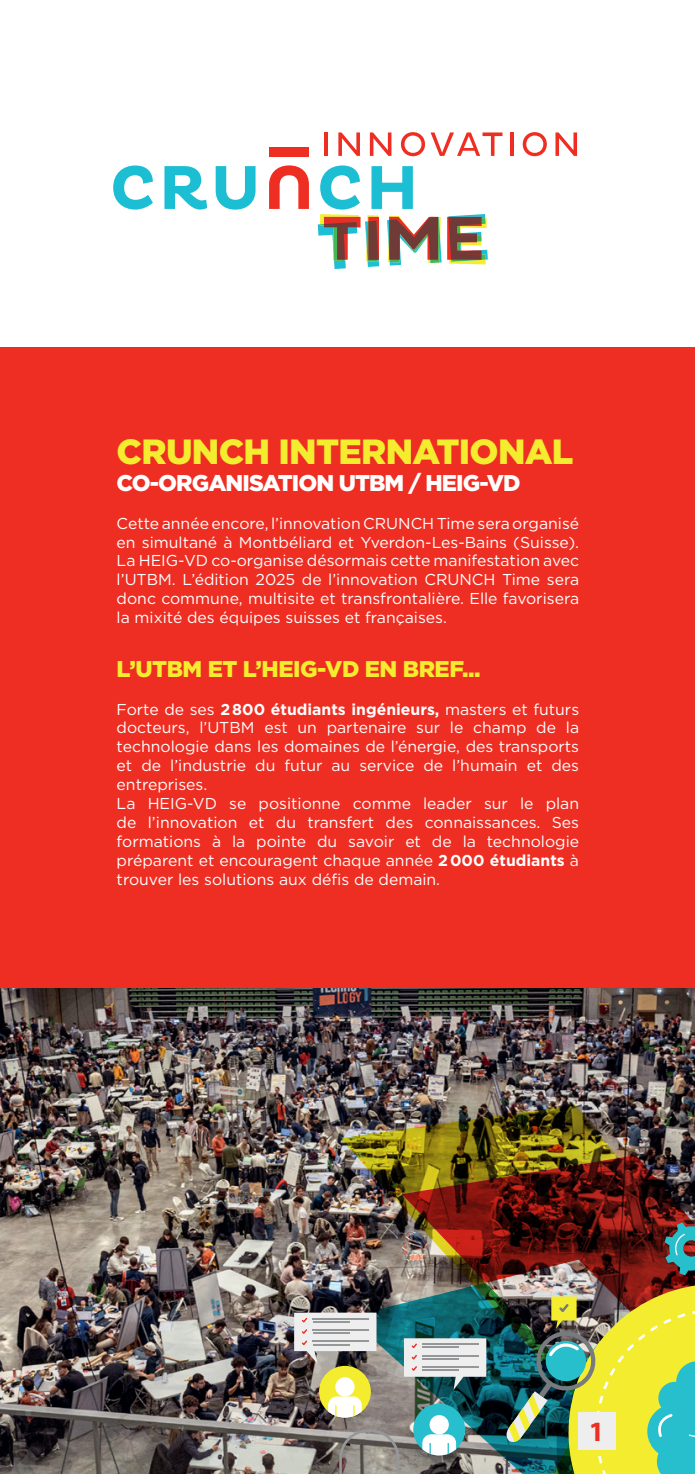
<style>
.page{position:relative;width:695px;height:1474px;background:#fff}
.page>*{position:absolute;margin:0;border:0;box-sizing:border-box;transform-origin:0 0}
.t1{font:900 35px "Gotham";letter-spacing:-.02em;color:#f4ed2f}
.t2{font:700 28px "Myriad Pro";color:#ee2e22}
.t3{font:900 22.75px "Gotham";letter-spacing:-.04em;color:#fff}
.t4{font:900 22.75px "Gotham";letter-spacing:-.02em;color:#f4ed2f}
.t5{font:15.75px/18.9px "Gotham";color:#fff;text-align:justify}
.s1{font-weight:700}
</style>
<div class="page">
<img style="left:0;top:987px;width:694px;height:486px">
<div style="left:0;top:347px;width:694px;height:640px;background:#ee2e22"></div>
<svg style="left:113px;top:165px;width:40px;height:44px"></svg>
<svg style="left:164px;top:166px;width:43px;height:43px"></svg>
<svg style="left:216px;top:166px;width:39px;height:44px"></svg>
<svg style="left:269px;top:165px;width:40px;height:44px"></svg>
<div style="left:269px;top:147px;width:40px;height:9px;background:#ee2e22"></div>
<hr style="left:324px;top:132px;width:3px;height:24px;background:#ee2e22">
<svg style="left:338px;top:132px;width:22px;height:24px"></svg>
<svg style="left:370px;top:132px;width:21px;height:24px"></svg>
<svg style="left:401px;top:132px;width:101px;height:24px"></svg>
<hr style="left:510px;top:132px;width:4px;height:24px;background:#ee2e22">
<svg style="left:522px;top:132px;width:24px;height:24px"></svg>
<svg style="left:555px;top:132px;width:22px;height:24px"></svg>
<svg style="left:318px;top:165px;width:123px;height:104px"></svg>
<svg style="left:447px;top:214px;width:40px;height:50px"></svg>
<img style="left:340px;top:1041px;width:354px;height:386px">
<img style="left:402px;top:1096px;width:292px;height:189px">
<svg style="left:348px;top:1285px;width:126px;height:188px;background:#4f6d6e"></svg>
<svg style="left:474px;top:1202px;width:12px;height:271px;background:#504745"></svg>
<img style="left:486px;top:1153px;width:208px;height:320px">
<svg style="left:338px;top:1427px;width:63px;height:46px;background:#918c86"></svg>
<svg style="left:404px;top:1338px;width:82px;height:51px;background:#b1baba"></svg>
<svg style="left:294px;top:1312px;width:82px;height:52px;background:#bfbdbc"></svg>
<div style="left:413px;top:1403px;width:52px;height:52px;background:#27bfcd;border-radius:50%"></div>
<div style="left:429px;top:1414px;width:20px;height:20px;background:#fff;border-radius:50%"></div>
<svg style="left:422px;top:1434px;width:34px;height:21px"></svg>
<div style="left:319px;top:1365px;width:52px;height:52px;background:#f4ed2f;border-radius:50%"></div>
<div style="left:335px;top:1377px;width:19px;height:19px;background:#fff;border-radius:50%"></div>
<svg style="left:328px;top:1396px;width:34px;height:21px"></svg>
<img style="left:505px;top:1221px;width:189px;height:252px">
<h2 class="t1" style="left:117px;top:427px;width:458px">CRUNCH INTERNATIONAL</h2>
<h3 class="t3" style="left:117px;top:467px;width:405px">CO-ORGANISATION UTBM / HEIG-VD</h3>
<p class="t5" style="left:117px;top:513px;width:464px">Cette année encore, l’innovation CRUNCH Time sera organisé en simultané à Montbéliard et Yverdon-Les-Bains (Suisse).<br>La HEIG-VD co-organise désormais cette manifestation avec l’UTBM. L’édition 2025 de l’innovation CRUNCH Time sera donc commune, multisite et transfrontalière. Elle favorisera la mixité des équipes suisses et françaises.</p>
<h3 class="t4" style="left:117px;top:653px;width:365px">L’UTBM ET L’HEIG-VD EN BREF...</h3>
<p class="t5" style="left:117px;top:699px;width:464px;text-align:left">Forte de ses <span class="s1">2 800 étudiants ingénieurs,</span> masters et futurs docteurs, l’UTBM est un partenaire sur le champ de la technologie dans les domaines de l’énergie, des transports et de l’industrie du futur au service de l’humain et des entreprises.<br>La HEIG-VD se positionne comme leader sur le plan</p>
<p class="t5" style="left:117px;top:812px;width:464px">de l’innovation et du transfert des connaissances. Ses formations à la pointe du savoir et de la technologie préparent et encouragent chaque année <span class="s1">2 000 étudiants</span> à trouver les solutions aux défs de demain.</p>
<p class="t2" style="left:588px;top:1412px;width:17px">1</p>
</div>
